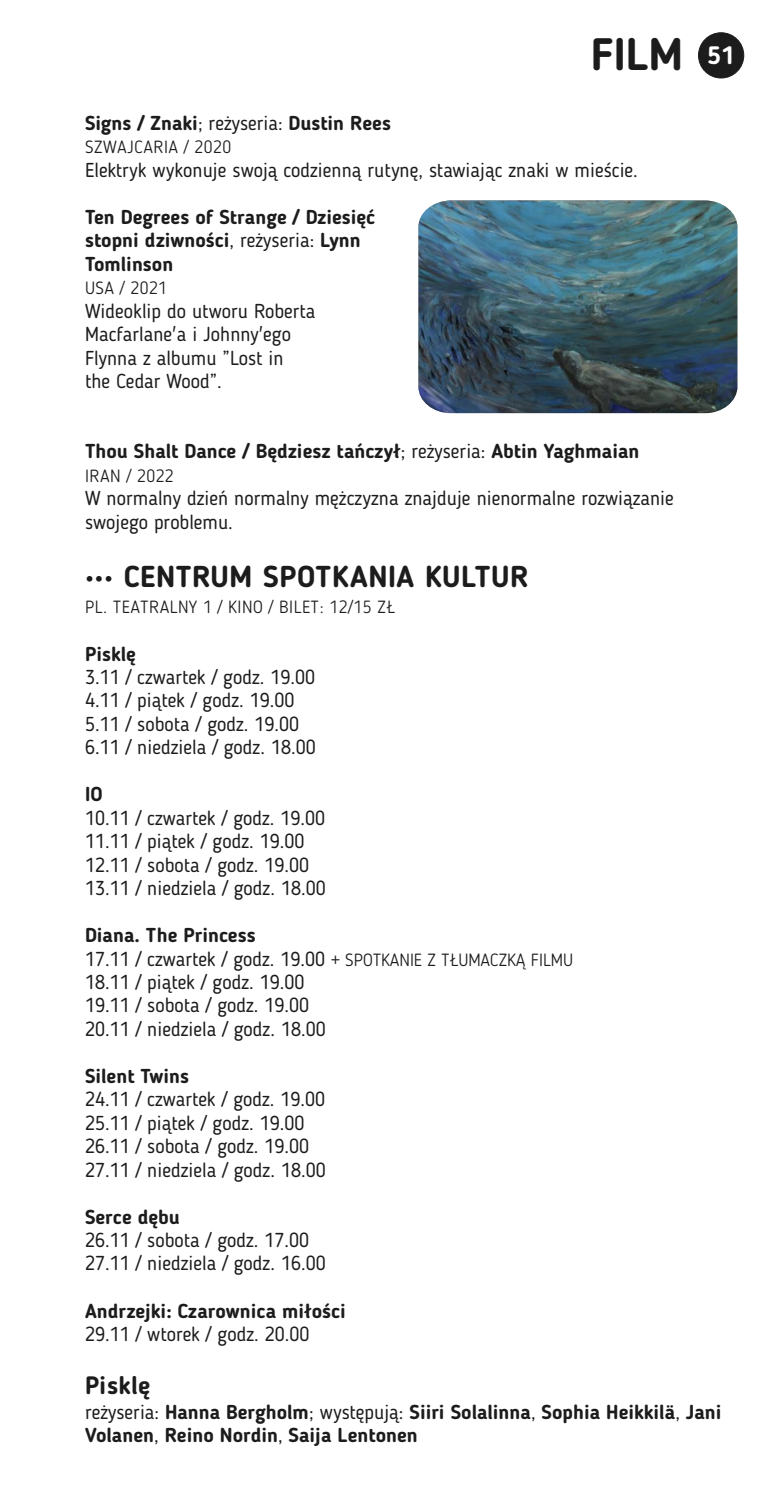
<style>
.page{position:relative;width:780px;height:1489px;background:#fff}
.page>*{position:absolute;margin:0;border:0;box-sizing:border-box;transform-origin:0 0}
.t1{font:700 45px "Blogger Sans";color:#1c1c1c}
.t2{font:700 30px "Blogger Sans";letter-spacing:.015em;color:#1c1c1c}
.t3{font:700 25px "Blogger Sans";letter-spacing:.015em;color:#1c1c1c}
.t4{font:20px/23.5px "Blogger Sans";color:#1c1c1c}
.t5{font:700 20px/23.5px "Blogger Sans";color:#1c1c1c}
.t6{font:300 17.5px "Blogger Sans";letter-spacing:.03em;color:#1c1c1c}
.s1{font-size:25px;color:#fff}
.s2{font-weight:400}
.s3{font-weight:700}
.s4{font-weight:300;font-size:17.5px}
</style>
<div class="page">
<div style="left:698px;top:32px;width:46px;height:46px;background:#1c1c1c;border:1px solid #1c1c1c;border-radius:50%"></div>
<img style="left:418px;top:200px;width:319px;height:213px">
<h1 class="t1" style="left:590px;top:36px;width:146px">FILM <span class="s1">51</span></h1>
<p class="t5" style="left:85px;top:113px;width:307px">Signs / Znaki<span class="s2">; reżyseria:</span> Dustin Rees</p>
<p class="t6" style="left:85px;top:140px;width:148px">SZWAJCARIA / 2020</p>
<p class="t4" style="left:85px;top:160px;width:554px">Elektryk wykonuje swoją codzienną rutynę, stawiając znaki w mieście.</p>
<p class="t5" style="left:85px;top:207px;width:291px">Ten Degrees of Strange / Dziesięć stopni dziwności<span class="s2">, reżyseria:</span> Lynn<br>Tomlinson</p>
<p class="t6" style="left:85px;top:281px;width:83px">USA / 2021</p>
<p class="t4" style="left:85px;top:301px;width:232px">Wideoklip do utworu Roberta<br>Macfarlane'a i Johnny'ego<br>Flynna z albumu ”Lost in<br>the Cedar Wood”.</p>
<p class="t5" style="left:85px;top:441px;width:556px">Thou Shalt Dance / Będziesz tańczył<span class="s2">; reżyseria:</span> Abtin Yaghmaian</p>
<p class="t6" style="left:85px;top:468px;width:90px">IRAN / 2022</p>
<p class="t4" style="left:85px;top:488px;width:590px">W normalny dzień normalny mężczyzna znajduje nienormalne rozwiązanie swojego problemu.</p>
<h2 class="t2" style="left:85px;top:564px;width:445px">••• CENTRUM SPOTKANIA KULTUR</h2>
<p class="t6" style="left:85px;top:600px;width:311px">PL. TEATRALNY 1 / KINO / BILET: 12/15 ZŁ</p>
<p class="t5" style="left:85px;top:643px;width:52px">Pisklę</p>
<p class="t4" style="left:85px;top:667px;width:232px">3.11 / czwartek / godz. 19.00<br>4.11 / piątek / godz. 19.00<br>5.11 / sobota / godz. 19.00<br>6.11 / niedziela / godz. 18.00</p>
<p class="t5" style="left:85px;top:784px;width:19px">IO</p>
<p class="t4" style="left:85px;top:807px;width:242px">10.11 / czwartek / godz. 19.00<br>11.11 / piątek / godz. 19.00<br>12.11 / sobota / godz. 19.00<br>13.11 / niedziela / godz. 18.00</p>
<p class="t4" style="left:85px;top:925px;width:489px"><span class="s3">Diana. The Princess<br></span>17.11 / czwartek / godz. 19.00 <span class="s4">+ SPOTKANIE Z TŁUMACZKĄ FILMU<br></span>18.11 / piątek / godz. 19.00<br>19.11 / sobota / godz. 19.00<br>20.11 / niedziela / godz. 18.00</p>
<p class="t5" style="left:85px;top:1065px;width:105px">Silent Twins</p>
<p class="t4" style="left:85px;top:1089px;width:242px">24.11 / czwartek / godz. 19.00<br>25.11 / piątek / godz. 19.00<br>26.11 / sobota / godz. 19.00<br>27.11 / niedziela / godz. 18.00</p>
<p class="t5" style="left:85px;top:1206px;width:96px">Serce dębu</p>
<p class="t4" style="left:85px;top:1229px;width:242px">26.11 / sobota / godz. 17.00<br>27.11 / niedziela / godz. 16.00</p>
<p class="t5" style="left:85px;top:1300px;width:262px">Andrzejki: Czarownica miłości</p>
<p class="t4" style="left:85px;top:1323px;width:226px">29.11 / wtorek / godz. 20.00</p>
<p class="t3" style="left:85px;top:1374px;width:67px">Pisklę</p>
<p class="t5" style="left:85px;top:1401px;width:638px"><span class="s2">reżyseria:</span> Hanna Bergholm<span class="s2">; występują:</span> Siiri Solalinna<span class="s2">,</span> Sophia Heikkilä<span class="s2">,</span> Jani<br>Volanen<span class="s2">,</span> Reino Nordin<span class="s2">,</span> Saija Lentonen</p>
</div>
